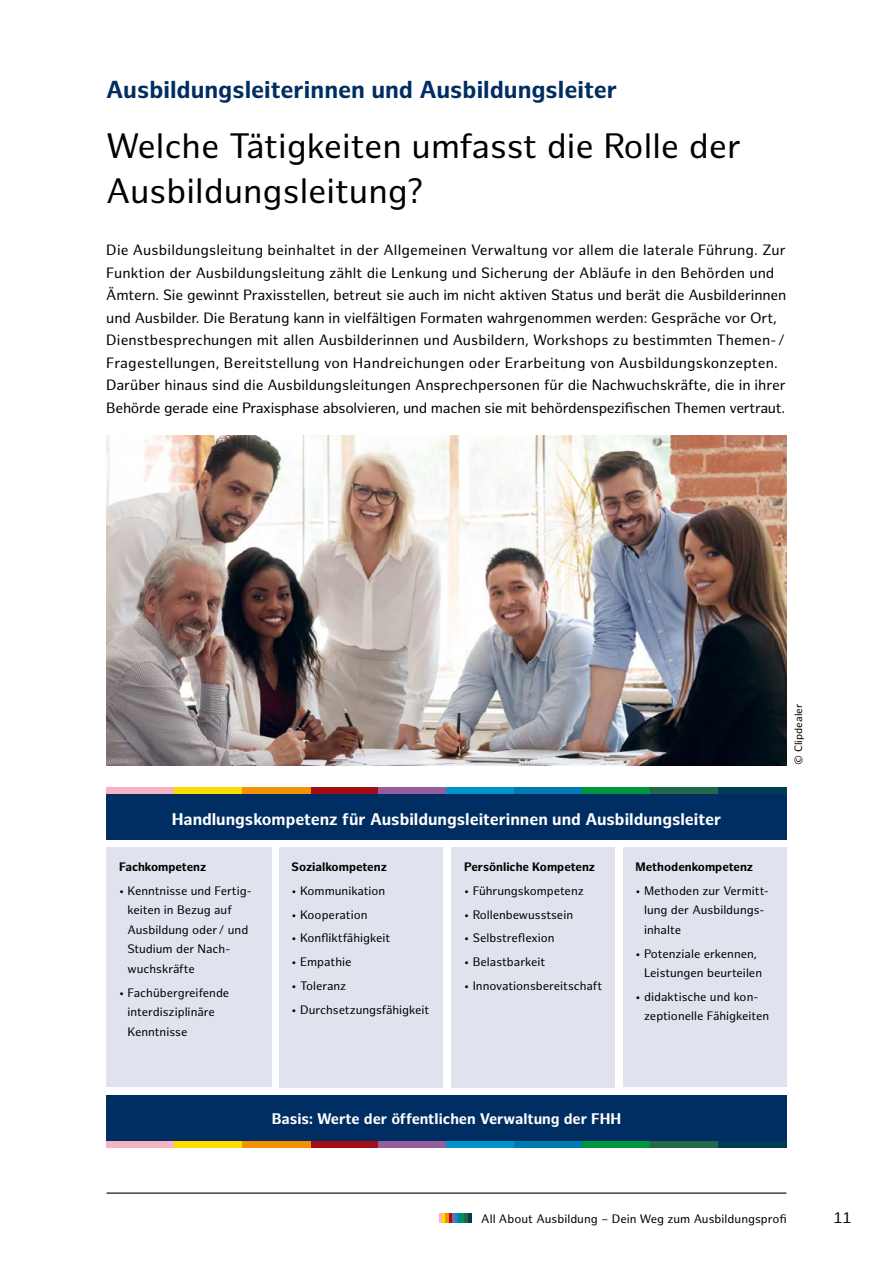
<style>
.page{position:relative;width:893px;height:1263px;background:#fff}
.page>*{position:absolute;margin:0;border:0;box-sizing:border-box;transform-origin:0 0}
.Überschrift_H1{font:34.5px/45px "Hamburg Sans";color:#000}
.Overline_H1{font:700 24px "Hamburg Sans";color:#002d62}
.Headline_H2{font:700 16.5px "Hamburg Sans";color:#fff}
.temp{font:700 15px "Hamburg Sans";color:#fff}
.t1{font:15px "Hamburg Sans";color:#000}
.Copy{font:14.7px/22.5px "Hamburg Sans";color:#000}
.t2{font:12px/19.5px "Hamburg Sans";color:#000}
.headline_h3_kasten{font:700 12px "Hamburg Sans";color:#000}
.Copy-2{font:10.5px "Hamburg Sans";color:#000}
</style>
<div class="page">
<svg style="left:439px;top:1213px;width:32px;height:10px"></svg>
<hr style="left:107px;top:1192px;width:679px;height:2px;background:#000">
<img style="left:106px;top:435px;width:681px;height:330px">
<div style="left:106px;top:848px;width:165px;height:239px;background:#e0e2ee"></div>
<div style="left:279px;top:848px;width:164px;height:240px;background:#e0e2ee"></div>
<div style="left:451px;top:848px;width:164px;height:240px;background:#e0e2ee"></div>
<div style="left:623px;top:848px;width:164px;height:239px;background:#e0e2ee"></div>
<div style="left:310px;top:1125px;width:68px;height:22px;background:linear-gradient(to right,#a20e13,#a20e13)"></div>
<div style="left:378px;top:1125px;width:68px;height:22px;background:linear-gradient(to right,#945e9d,#945e9d)"></div>
<div style="left:106px;top:1125px;width:68px;height:22px;background:linear-gradient(to right,#f5b3c4,#f5b3c4)"></div>
<div style="left:174px;top:1125px;width:68px;height:22px;background:linear-gradient(to right,#fd0,#fd0)"></div>
<div style="left:242px;top:1125px;width:68px;height:22px;background:linear-gradient(to right,#f39100,#f39100)"></div>
<div style="left:446px;top:1125px;width:68px;height:22px;background:linear-gradient(to right,#0094cb,#0094cb)"></div>
<div style="left:514px;top:1125px;width:69px;height:22px;background:linear-gradient(to right,#007bb1,#007bb1)"></div>
<div style="left:583px;top:1125px;width:68px;height:22px;background:linear-gradient(to right,#00963e,#00963e)"></div>
<div style="left:651px;top:1125px;width:68px;height:22px;background:linear-gradient(to right,#22684b,#22684b)"></div>
<div style="left:719px;top:1125px;width:68px;height:22px;background:linear-gradient(to right,#003b57,#003b57)"></div>
<div style="left:106px;top:1095px;width:681px;height:45px;background:#002d62"></div>
<div style="left:310px;top:787px;width:68px;height:23px;background:#a20e13"></div>
<div style="left:378px;top:787px;width:68px;height:23px;background:#945e9d"></div>
<div style="left:106px;top:787px;width:68px;height:23px;background:#f5b3c4"></div>
<div style="left:174px;top:787px;width:68px;height:23px;background:#fd0"></div>
<div style="left:242px;top:787px;width:68px;height:23px;background:#f39100"></div>
<div style="left:446px;top:787px;width:68px;height:23px;background:#0094cb"></div>
<div style="left:514px;top:787px;width:69px;height:23px;background:#007bb1"></div>
<div style="left:583px;top:787px;width:68px;height:23px;background:#00963e"></div>
<div style="left:651px;top:787px;width:68px;height:23px;background:#22684b"></div>
<div style="left:719px;top:787px;width:68px;height:23px;background:#003b57"></div>
<div style="left:106px;top:794px;width:681px;height:46px;background:#002d62"></div>
<p class="Overline_H1" style="left:106px;top:75px;width:512px">Ausbildungsleiterinnen und Ausbildungsleiter</p>
<h1 class="Überschrift_H1" style="left:106px;top:124px;width:636px">Welche Tätigkeiten umfasst die Rolle der<br>Ausbildungsleitung?</h1>
<p class="Copy" style="left:106px;top:239px;width:682px">Die Ausbildungsleitung beinhaltet in der Allgemeinen Verwaltung vor allem die laterale Führung. Zur Funktion der Ausbildungsleitung zählt die Lenkung und Sicherung der Abläufe in den Behörden und Ämtern. Sie gewinnt Praxisstellen, betreut sie auch im nicht aktiven Status und berät die Ausbilderinnen und Ausbilder. Die Beratung kann in vielfältigen Formaten wahrgenommen werden: Gespräche vor Ort, Dienstbesprechungen mit allen Ausbilderinnen und Ausbildern, Workshops zu bestimmten Themen- / Fragestellungen, Bereitstellung von Handreichungen oder Erarbeitung von Ausbildungskonzepten.<br>Darüber hinaus sind die Ausbildungsleitungen Ansprechpersonen für die Nachwuchskräfte, die in ihrer Behörde gerade eine Praxisphase absolvieren, und machen sie mit behördenspezifischen Themen vertraut.</p>
<p class="Headline_H2" style="left:172px;top:810px;width:551px">Handlungskompetenz für Ausbildungsleiterinnen und Ausbildungsleiter</p>
<p class="headline_h3_kasten" style="left:119px;top:860px;width:89px">Fachkompetenz</p>
<p class="t2" style="left:128px;top:881px;width:124px;text-indent:-9px">• Kenntnisse und Fertig&shy;keiten in Bezug auf<br>Ausbildung oder / und<br>Studium der Nach&shy;wuchskräfte</p>
<p class="t2" style="left:128px;top:983px;width:103px;text-indent:-9px">• Fachübergreifende interdisziplinäre<br>Kenntnisse</p>
<p class="headline_h3_kasten" style="left:292px;top:860px;width:97px">Sozialkompetenz</p>
<p class="t2" style="left:292px;top:881px;width:95px">• Kommunikation</p>
<p class="t2" style="left:292px;top:905px;width:77px">• Kooperation</p>
<p class="t2" style="left:292px;top:929px;width:100px">• Konfliktfähigkeit</p>
<p class="t2" style="left:292px;top:953px;width:61px">• Empathie</p>
<p class="t2" style="left:292px;top:976px;width:56px">• Toleranz</p>
<p class="t2" style="left:292px;top:1000px;width:139px">• Durchsetzungsfähigkeit</p>
<p class="headline_h3_kasten" style="left:464px;top:860px;width:133px">Persönliche Kompetenz</p>
<p class="t2" style="left:464px;top:881px;width:121px">• Führungskompetenz</p>
<p class="t2" style="left:464px;top:905px;width:110px">• Rollenbewusstsein</p>
<p class="t2" style="left:464px;top:929px;width:92px">• Selbstreflexion</p>
<p class="t2" style="left:464px;top:953px;width:83px">• Belastbarkeit</p>
<p class="t2" style="left:464px;top:976px;width:140px">• Innovationsbereitschaft</p>
<p class="headline_h3_kasten" style="left:636px;top:860px;width:119px">Methodenkompetenz</p>
<p class="t2" style="left:644px;top:881px;width:125px;text-indent:-9px">• Methoden zur Vermitt&shy;lung der Ausbildungs&shy;inhalte</p>
<p class="t2" style="left:644px;top:944px;width:119px;text-indent:-9px">• Potenziale erkennen,<br>Leistungen beurteilen</p>
<p class="t2" style="left:644px;top:987px;width:127px;text-indent:-9px">• didaktische und kon&shy;zeptionelle Fähigkeiten</p>
<p class="Copy-2" style="left:792px;top:765px;width:63px;rotate:-90deg">© Clipdealer</p>
<p class="temp" style="left:272px;top:1110px;width:351px">Basis: Werte der öffentlichen Verwaltung der FHH</p>
<p class="t2" style="left:481px;top:1209px;width:307px">All About Ausbildung – Dein Weg zum Ausbildungsprofi</p>
<p class="t1" style="left:833px;top:1209px;width:20px">11</p>
</div>
